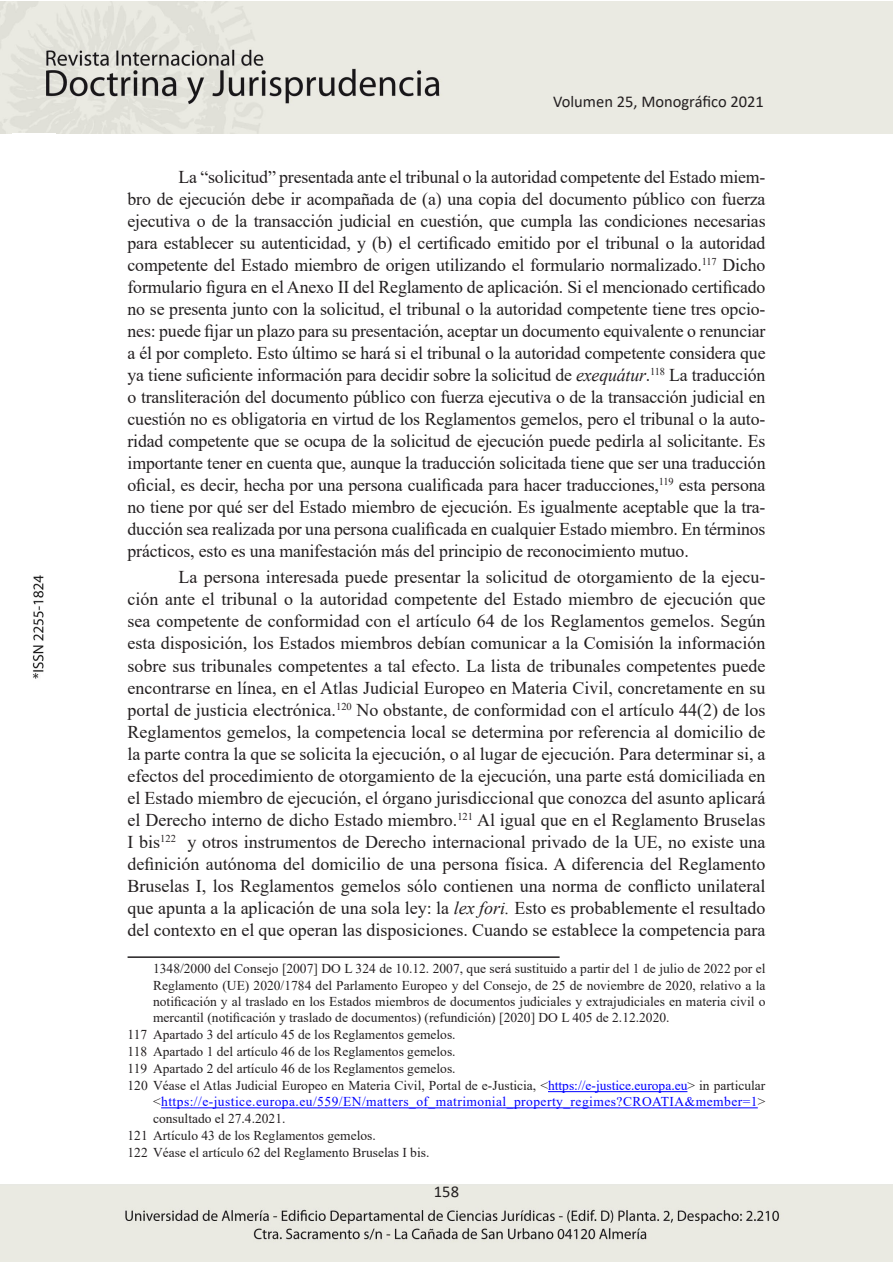
<style>
.page{position:relative;width:893px;height:1263px;background:#fff}
.page>*{position:absolute;margin:0;border:0;box-sizing:border-box;transform-origin:0 0}
.PARRAFO_2{font:18px/22px "Times New Roman";letter-spacing:-.005em;color:#231f20;text-align:justify}
.t1{font:16.5px "Calibri";color:#231f20}
.PIE{font:13.5px/16.2px "Times New Roman";color:#231f20;text-align:justify}
.PIE-2{font:13.5px/16.2px "Times New Roman";letter-spacing:.035em;color:#00f;text-align:justify}
.s1{font-style:italic}
.s2{color:#231f20}
</style>
<div class="page">
<img style="left:0;top:1184px;width:893px;height:78px">
<img style="left:0;top:1px;width:893px;height:133px">
<img style="left:32px;top:575px;width:12px;height:104px">
<hr style="left:128px;top:956px;width:432px;height:2px;background:#231f20">
<hr style="left:548px;top:1091px;width:139px;height:1px;background:#00f">
<hr style="left:161px;top:1107px;width:597px;height:1px;background:#00f">
<p class="t1" style="left:553px;top:90px;width:212px">Volumen 25, Monográfico 2021</p>
<p class="PARRAFO_2" style="left:128px;top:165px;width:639px;text-indent:51px">La “solicitud” presentada ante el tribunal o la autoridad competente del Estado miem&shy;bro de ejecución debe ir acompañada de (a) una copia del documento público con fuerza ejecutiva o de la transacción judicial en cuestión, que cumpla las condiciones necesarias para establecer su autenticidad, y (b) el certificado emitido por el tribunal o la autoridad competente del Estado miembro de origen utilizando el formulario normalizado.<sup>117</sup> Dicho formulario figura en el Anexo II del Reglamento de aplicación. Si el mencionado certificado no se presenta junto con la solicitud, el tribunal o la autoridad competente tiene tres opcio&shy;nes: puede fijar un plazo para su presentación, aceptar un documento equivalente o renunciar a él por completo. Esto último se hará si el tribunal o la autoridad competente considera que ya tiene suficiente información para decidir sobre la solicitud de <span class="s1">exequátur</span>.<sup>118</sup> La traducción o transliteración del documento público con fuerza ejecutiva o de la transacción judicial en cuestión no es obligatoria en virtud de los Reglamentos gemelos, pero el tribunal o la auto&shy;ridad competente que se ocupa de la solicitud de ejecución puede pedirla al solicitante. Es importante tener en cuenta que, aunque la traducción solicitada tiene que ser una traducción oficial, es decir, hecha por una persona cualificada para hacer traducciones,<sup>119</sup> esta persona no tiene por qué ser del Estado miembro de ejecución. Es igualmente aceptable que la tra&shy;ducción sea realizada por una persona cualificada en cualquier Estado miembro. En términos prácticos, esto es una manifestación más del principio de reconocimiento mutuo.</p>
<p class="PARRAFO_2" style="left:128px;top:566px;width:639px;text-indent:51px">La persona interesada puede presentar la solicitud de otorgamiento de la ejecu&shy;ción ante el tribunal o la autoridad competente del Estado miembro de ejecución que sea competente de conformidad con el artículo 64 de los Reglamentos gemelos. Según esta disposición, los Estados miembros debían comunicar a la Comisión la información sobre sus tribunales competentes a tal efecto. La lista de tribunales competentes puede encontrarse en línea, en el Atlas Judicial Europeo en Materia Civil, concretamente en su portal de justicia electrónica.<sup>120</sup> No obstante, de conformidad con el artículo 44(2) de los Reglamentos gemelos, la competencia local se determina por referencia al domicilio de la parte contra la que se solicita la ejecución, o al lugar de ejecución. Para determinar si, a efectos del procedimiento de otorgamiento de la ejecución, una parte está domiciliada en el Estado miembro de ejecución, el órgano jurisdiccional que conozca del asunto aplicará el Derecho interno de dicho Estado miembro.<sup>121</sup> Al igual que en el Reglamento Bruselas I bis<sup>122</sup> y otros instrumentos de Derecho internacional privado de la UE, no existe una definición autónoma del domicilio de una persona física. A diferencia del Reglamento Bruselas I, los Reglamentos gemelos sólo contienen una norma de conflicto unilateral que apunta a la aplicación de una sola ley: la <span class="s1">lex fori.</span> Esto es probablemente el resultado del contexto en el que operan las disposiciones. Cuando se establece la competencia para</p>
<p class="PIE" style="left:153px;top:960px;width:614px">1348/2000 del Consejo [2007] DO L 324 de 10.12. 2007, que será sustituido a partir del 1 de julio de 2022 por el Reglamento (UE) 2020/1784 del Parlamento Europeo y del Consejo, de 25 de noviembre de 2020, relativo a la notificación y al traslado en los Estados miembros de documentos judiciales y extrajudiciales en materia civil o mercantil (notificación y traslado de documentos) (refundición) [2020] DO L 405 de 2.12.2020.</p>
<p class="PIE" style="left:128px;top:1026px;width:330px">117 Apartado 3 del artículo 45 de los Reglamentos gemelos.</p>
<p class="PIE" style="left:128px;top:1043px;width:330px">118 Apartado 1 del artículo 46 de los Reglamentos gemelos.</p>
<p class="PIE" style="left:128px;top:1060px;width:330px">119 Apartado 2 del artículo 46 de los Reglamentos gemelos.</p>
<p class="PIE-2" style="left:153px;top:1077px;width:614px;text-indent:-26px"><span class="s2">120 Véase el Atlas Judicial Europeo en Materia Civil, Portal de e-Justicia, &lt;</span>https://e-justice.europa.eu<span class="s2">&gt; in particular &lt;</span>https://e-justice.europa.eu/559/EN/matters_of_matrimonial_property_regimes?CROATIA&amp;member=1<span class="s2">&gt; consultado el 27.4.2021.</span></p>
<p class="PIE" style="left:128px;top:1126px;width:250px">121 Artículo 43 de los Reglamentos gemelos.</p>
<p class="PIE" style="left:128px;top:1143px;width:303px">122 Véase el artículo 62 del Reglamento Bruselas I bis.</p>
<p class="t1" style="left:434px;top:1180px;width:27px">158</p>
</div>
